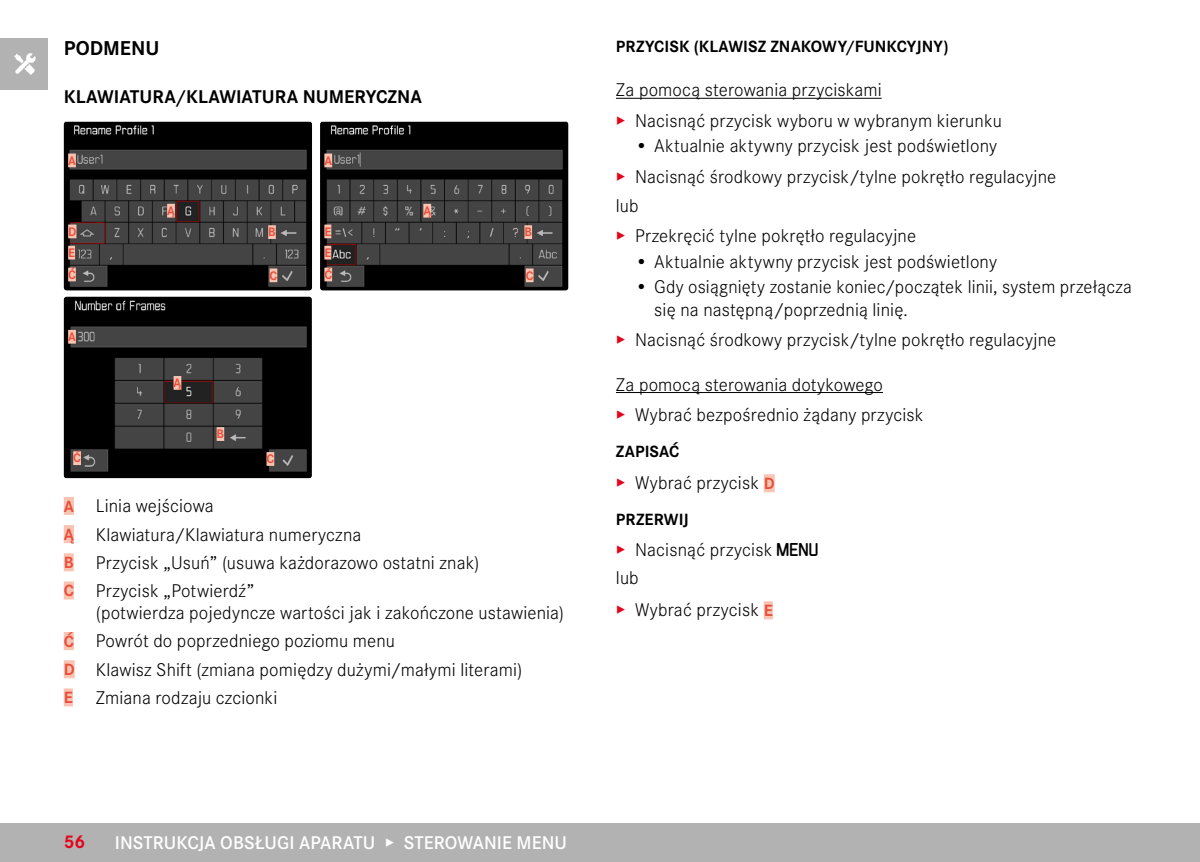
<style>
.page{position:relative;width:1200px;height:862px;background:#fff}
.page>*{position:absolute;margin:0;border:0;box-sizing:border-box;transform-origin:0 0}
.t1{font:700 20.7px "Corporate S";color:#000}
.t2{font:300 19.12px/28.1px "Corporate S";letter-spacing:.01em;color:#000}
.t3{font:600 19.12px "Corporate S";letter-spacing:.005em;color:#fff}
.t4{font:700 19.12px "Corporate S";color:#000}
.t5{font:700 19.12px "Corporate S";color:#e3051b}
.t6{font:700 16.88px "Corporate S";letter-spacing:.005em;color:#000}
.t7{font:700 12.83px/21.2px "Corporate S";color:#ea4f3c}
.s1{font-weight:700;font-size:16.88px;color:#ea4f3c}
.s2{color:#e3051b}
.s3{font-family:"LG1054";font-weight:400;font-size:16.2px}
</style>
<div class="page">
<div style="left:0;top:823px;width:1199px;height:38px;background:#b3b2b2"></div>
<div style="left:0;top:38px;width:48px;height:51px;background:#b3b2b2"></div>
<img style="left:14px;top:53px;width:22px;height:21px">
<img style="left:64px;top:122px;width:248px;height:168px">
<div style="left:269px;top:268px;width:8px;height:14px;background:#f9c5b2"></div>
<div style="left:268px;top:225px;width:8px;height:14px;background:#f9c5b2"></div>
<div style="left:167px;top:204px;width:8px;height:13px;background:#f9c5b2"></div>
<div style="left:68px;top:267px;width:8px;height:14px;background:#f9c5b2"></div>
<div style="left:68px;top:153px;width:8px;height:14px;background:#f9c5b2"></div>
<div style="left:68px;top:224px;width:8px;height:14px;background:#f9c5b2"></div>
<div style="left:68px;top:245px;width:7px;height:14px;background:#f9c5b2"></div>
<img style="left:320px;top:122px;width:248px;height:168px">
<div style="left:525px;top:268px;width:8px;height:14px;background:#f9c5b2"></div>
<div style="left:524px;top:225px;width:8px;height:14px;background:#f9c5b2"></div>
<div style="left:423px;top:204px;width:8px;height:13px;background:#f9c5b2"></div>
<div style="left:324px;top:267px;width:8px;height:14px;background:#f9c5b2"></div>
<div style="left:324px;top:153px;width:8px;height:14px;background:#f9c5b2"></div>
<div style="left:324px;top:224px;width:7px;height:14px;background:#f9c5b2"></div>
<div style="left:324px;top:245px;width:7px;height:14px;background:#f9c5b2"></div>
<img style="left:64px;top:296px;width:248px;height:182px">
<div style="left:68px;top:330px;width:8px;height:13px;background:#f9c5b2"></div>
<div style="left:73px;top:451px;width:8px;height:14px;background:#f9c5b2"></div>
<div style="left:216px;top:427px;width:8px;height:13px;background:#f9c5b2"></div>
<div style="left:173px;top:376px;width:8px;height:13px;background:#f9c5b2"></div>
<div style="left:266px;top:452px;width:8px;height:13px;background:#f9c5b2"></div>
<div style="left:64px;top:496px;width:10px;height:18px;background:#f9c5b2"></div>
<div style="left:64px;top:525px;width:10px;height:18px;background:#f9c5b2"></div>
<div style="left:64px;top:553px;width:10px;height:18px;background:#f9c5b2"></div>
<div style="left:64px;top:581px;width:10px;height:18px;background:#f9c5b2"></div>
<div style="left:64px;top:631px;width:10px;height:18px;background:#f9c5b2"></div>
<div style="left:64px;top:659px;width:11px;height:18px;background:#f9c5b2"></div>
<div style="left:64px;top:688px;width:9px;height:18px;background:#f9c5b2"></div>
<hr style="left:615px;top:98px;width:266px;height:1px;background:#000">
<hr style="left:615px;top:392px;width:267px;height:1px;background:#000">
<div style="left:763px;top:474px;width:11px;height:18px;background:#f9c5b2"></div>
<div style="left:763px;top:601px;width:9px;height:18px;background:#f9c5b2"></div>
<p class="t1" style="left:64px;top:32px;width:97px">PODMENU</p>
<p class="t4" style="left:64px;top:82px;width:359px">KLAWIATURA/KLAWIATURA NUMERYCZNA</p>
<p class="t7" style="left:68px;top:149px;width:9px">A</p>
<p class="t7" style="left:324px;top:149px;width:9px">A</p>
<p class="t7" style="left:167px;top:199px;width:9px">Ą</p>
<p class="t7" style="left:423px;top:199px;width:9px">Ą</p>
<p class="t7" style="left:68px;top:220px;width:10px">D<br>E</p>
<p class="t7" style="left:268px;top:220px;width:9px">B</p>
<p class="t7" style="left:324px;top:220px;width:8px">E<br>E</p>
<p class="t7" style="left:524px;top:220px;width:9px">B</p>
<p class="t7" style="left:68px;top:263px;width:9px">Ć</p>
<p class="t7" style="left:269px;top:263px;width:9px">C</p>
<p class="t7" style="left:324px;top:263px;width:9px">Ć</p>
<p class="t7" style="left:525px;top:263px;width:9px">C</p>
<p class="t7" style="left:68px;top:325px;width:9px">A</p>
<p class="t7" style="left:173px;top:371px;width:9px">Ą</p>
<p class="t7" style="left:216px;top:422px;width:9px">B</p>
<p class="t7" style="left:73px;top:446px;width:9px">Ć</p>
<p class="t7" style="left:266px;top:447px;width:9px">C</p>
<p class="t2" style="left:64px;top:490px;width:417px"><span class="s1">A</span> Linia wejściowa<br><span class="s1">Ą</span> Klawiatura/Klawiatura numeryczna<br><span class="s1">B</span> Przycisk „Usuń” (usuwa każdorazowo ostatni znak)<br><span class="s1">C</span> Przycisk „Potwierdź”</p>
<p class="t2" style="left:64px;top:597px;width:501px;text-indent:32px">(potwierdza pojedyncze wartości jak i zakończone ustawienia)<br><span class="s1">Ć</span> Powrót do poprzedniego poziomu menu<br><span class="s1">D</span> Klawisz Shift (zmiana pomiędzy dużymi/małymi literami)<br><span class="s1">E</span> Zmiana rodzaju czcionki</p>
<p class="t6" style="left:615px;top:33px;width:334px">PRZYCISK (KLAWISZ ZNAKOWY/FUNKCYJNY)</p>
<p class="t2" style="left:615px;top:74px;width:387px;line-height:30.4px">Za pomocą sterowania przyciskami<br><span class="s2">▸</span> Nacisnąć przycisk wyboru w wybranym kierunku</p>
<p class="t2" style="left:615px;top:130px;width:442px;line-height:29.9px;text-indent:19px">• Aktualnie aktywny przycisk jest podświetlony<br><span class="s2">▸</span> Nacisnąć środkowy przycisk/tylne pokrętło regulacyjne lub<br><span class="s2">▸</span> Przekręcić tylne pokrętło regulacyjne</p>
<p class="t2" style="left:635px;top:246px;width:363px">• Aktualnie aktywny przycisk jest podświetlony</p>
<p class="t2" style="left:654px;top:274px;width:479px;line-height:22.3px;text-indent:-19px">• Gdy osiągnięty zostanie koniec/początek linii, system przełącza się na następną/poprzednią linię.</p>
<p class="t2" style="left:615px;top:324px;width:442px"><span class="s2">▸</span> Nacisnąć środkowy przycisk/tylne pokrętło regulacyjne</p>
<p class="t2" style="left:615px;top:368px;width:309px;line-height:30.4px">Za pomocą sterowania dotykowego<br><span class="s2">▸</span> Wybrać bezpośrednio żądany przycisk</p>
<p class="t6" style="left:615px;top:438px;width:65px">ZAPISAĆ</p>
<p class="t2" style="left:615px;top:467px;width:160px"><span class="s2">▸</span> Wybrać przycisk <span class="s1">D</span></p>
<p class="t6" style="left:615px;top:506px;width:74px">PRZERWIJ</p>
<p class="t2" style="left:615px;top:533px;width:204px;line-height:28.8px"><span class="s2">▸</span> Nacisnąć przycisk <span class="s3">MENU </span>lub</p>
<p class="t2" style="left:615px;top:594px;width:158px"><span class="s2">▸</span> Wybrać przycisk <span class="s1">E</span></p>
<p class="t5" style="left:64px;top:826px;width:23px">56</p>
<p class="t3" style="left:115px;top:827px;width:453px">INSTRUKCJA OBSŁUGI APARATU ▸ STEROWANIE MENU</p>
</div>
